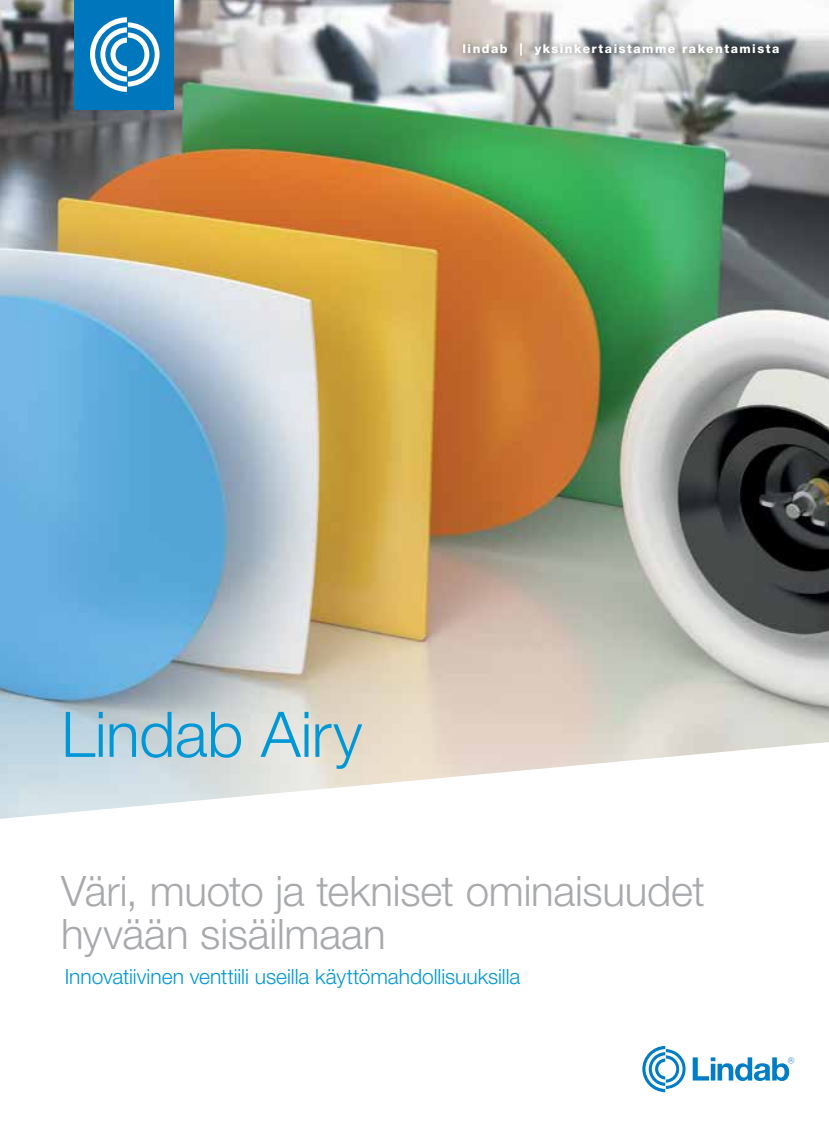
<style>
.page{position:relative;width:829px;height:1141px;background:#fff}
.page>*{position:absolute;margin:0;border:0;box-sizing:border-box;transform-origin:0 0}
.t1{font:300 63px "Helvetica Neue LT Pro";letter-spacing:-.005em;color:#0097d7}
.t2{font:300 42px/43.8px "Helvetica Neue LT Pro";letter-spacing:-.005em;color:#a7a9ac}
.t3{font:300 21px "Helvetica Neue LT Pro";letter-spacing:-.005em;color:#0097d7}
.t4{font:800 12.25px "Helvetica Neue LT Pro";letter-spacing:.125em;color:#fff}
</style>
<div class="page">
<img style="left:0;top:0;width:828px;height:742px">
<div style="left:455px;top:36px;width:334px;height:29px;background:#000;opacity:.75"></div>
<div style="left:74px;top:0;width:100px;height:109px;background:#0076bd"></div>
<svg style="left:90px;top:17px;width:69px;height:75px"></svg>
<svg style="left:0;top:742px;width:827px;height:77px"></svg>
<svg style="left:692px;top:1057px;width:102px;height:24px"></svg>
<svg style="left:642px;top:1046px;width:43px;height:46px"></svg>
<p class="t4" style="left:462px;top:41px;width:318px">lindab | yksinkertaistamme rakentamista</p>
<h1 class="t1" style="left:61px;top:696px;width:302px">Lindab Airy</h1>
<h2 class="t2" style="left:61px;top:868px;width:645px">Väri, muoto ja tekniset ominaisuudet hyvään sisäilmaan</h2>
<p class="t3" style="left:65px;top:964px;width:457px">Innovatiivinen venttiili useilla käyttömahdollisuuksilla</p>
</div>
